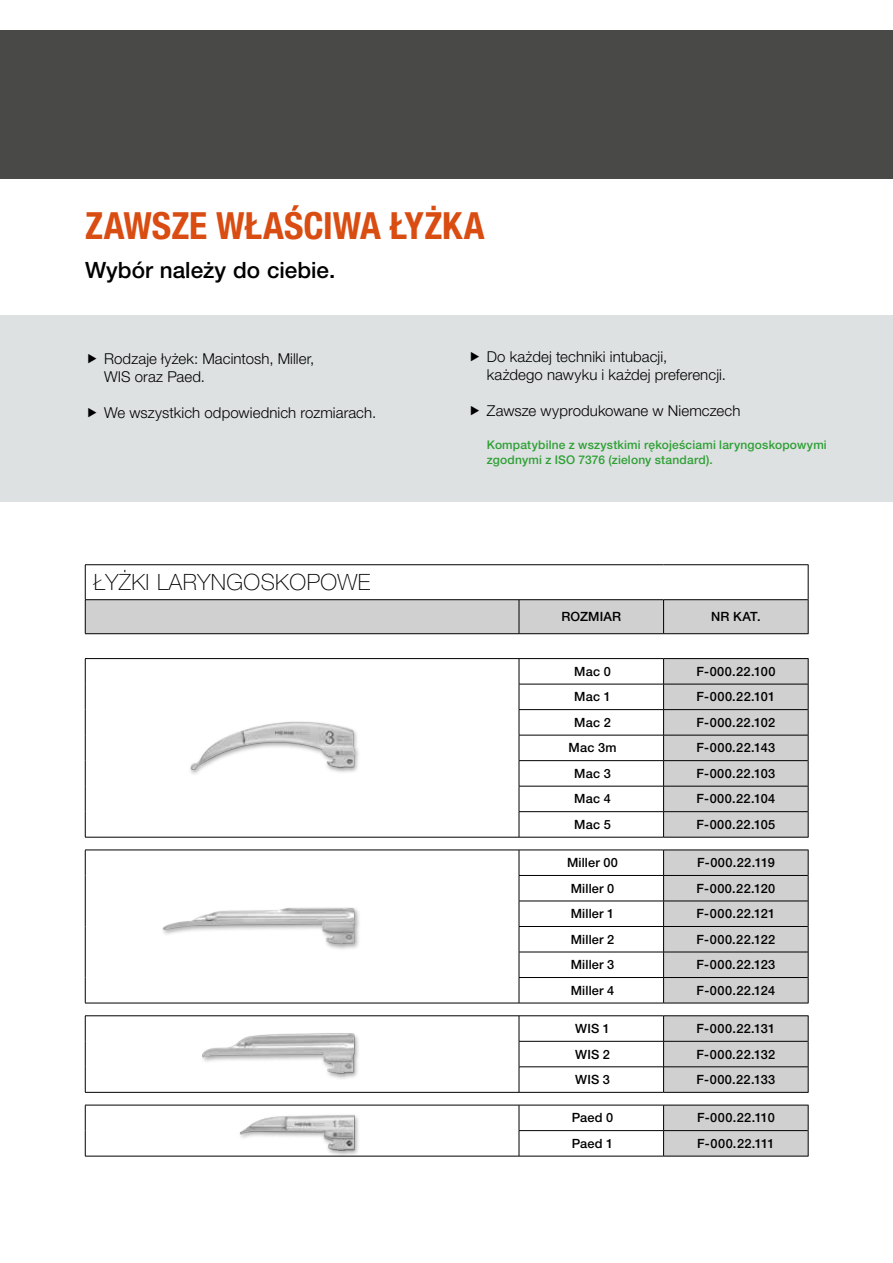
<style>
.page{position:relative;width:893px;height:1263px;background:#fff}
.page>*{position:absolute;margin:0;border:0;box-sizing:border-box;transform-origin:0 0}
.Pagina{font:700 condensed 37.5px "Helvetica Neue LT Pro";color:#d94c12}
.Headline_Innen_18_10{font:500 22.5px "Helvetica Neue LT Pro";color:#000}
.Headline_Innen_18_10-2{font:100 22.5px "Helvetica Neue LT Pro";letter-spacing:.02em;color:#000}
.t1{font:300 15px/18px "Helvetica Neue LT Pro";letter-spacing:.005em;color:#000}
.t2{font:500 12.75px "Helvetica Neue LT Pro";letter-spacing:.015em;color:#000}
.t3{font:500 12px "Helvetica Neue LT Pro";letter-spacing:.015em;color:#2ea036}
</style>
<div class="page">
<div style="left:0;top:315px;width:893px;height:187px;background:#dee1e1"></div>
<div style="left:0;top:30px;width:893px;height:149px;background:#494948"></div>
<svg style="left:85px;top:600px;width:723px;height:556px"></svg>
<hr style="left:663px;top:600px;width:1px;height:33px;background:#000">
<hr style="left:808px;top:600px;width:1px;height:33px;background:#000">
<svg style="left:663px;top:659px;width:1px;height:178px"></svg>
<svg style="left:808px;top:659px;width:1px;height:178px"></svg>
<svg style="left:663px;top:1016px;width:1px;height:76px"></svg>
<svg style="left:808px;top:1016px;width:1px;height:76px"></svg>
<svg style="left:663px;top:1106px;width:1px;height:50px"></svg>
<svg style="left:808px;top:1105px;width:1px;height:51px"></svg>
<hr style="left:808px;top:565px;width:1px;height:35px;background:#000">
<svg style="left:663px;top:851px;width:1px;height:152px"></svg>
<svg style="left:808px;top:850px;width:1px;height:153px"></svg>
<hr style="left:85px;top:564px;width:434px;height:1px;background:#000">
<hr style="left:85px;top:565px;width:1px;height:34px;background:#000">
<hr style="left:519px;top:564px;width:145px;height:1px;background:#000">
<hr style="left:664px;top:564px;width:144px;height:1px;background:#000">
<hr style="left:85px;top:599px;width:434px;height:1px;background:#000">
<hr style="left:85px;top:600px;width:1px;height:33px;background:#000">
<hr style="left:519px;top:599px;width:145px;height:1px;background:#000">
<hr style="left:519px;top:600px;width:1px;height:33px;background:#000">
<hr style="left:664px;top:599px;width:144px;height:1px;background:#000">
<hr style="left:519px;top:684px;width:145px;height:1px;background:#000">
<hr style="left:664px;top:684px;width:144px;height:1px;background:#000">
<hr style="left:519px;top:709px;width:145px;height:1px;background:#000">
<hr style="left:664px;top:709px;width:144px;height:1px;background:#000">
<hr style="left:519px;top:735px;width:145px;height:1px;background:#000">
<hr style="left:664px;top:735px;width:144px;height:1px;background:#000">
<hr style="left:519px;top:760px;width:145px;height:1px;background:#000">
<hr style="left:664px;top:760px;width:144px;height:1px;background:#000">
<hr style="left:519px;top:786px;width:145px;height:1px;background:#000">
<hr style="left:664px;top:786px;width:144px;height:1px;background:#000">
<svg style="left:85px;top:659px;width:1px;height:178px"></svg>
<hr style="left:519px;top:811px;width:145px;height:1px;background:#000">
<svg style="left:519px;top:659px;width:1px;height:178px"></svg>
<hr style="left:664px;top:811px;width:144px;height:1px;background:#000">
<hr style="left:85px;top:837px;width:434px;height:1px;background:#000">
<hr style="left:519px;top:837px;width:145px;height:1px;background:#000">
<hr style="left:664px;top:837px;width:144px;height:1px;background:#000">
<hr style="left:85px;top:850px;width:434px;height:1px;background:#000">
<hr style="left:519px;top:850px;width:145px;height:1px;background:#000">
<hr style="left:664px;top:850px;width:144px;height:1px;background:#000">
<hr style="left:519px;top:875px;width:145px;height:1px;background:#000">
<hr style="left:664px;top:875px;width:144px;height:1px;background:#000">
<hr style="left:519px;top:901px;width:145px;height:1px;background:#000">
<hr style="left:664px;top:901px;width:144px;height:1px;background:#000">
<hr style="left:519px;top:926px;width:145px;height:1px;background:#000">
<hr style="left:664px;top:926px;width:144px;height:1px;background:#000">
<hr style="left:519px;top:952px;width:145px;height:1px;background:#000">
<hr style="left:664px;top:952px;width:144px;height:1px;background:#000">
<svg style="left:85px;top:850px;width:1px;height:153px"></svg>
<hr style="left:519px;top:977px;width:145px;height:1px;background:#000">
<svg style="left:519px;top:850px;width:1px;height:153px"></svg>
<hr style="left:664px;top:977px;width:144px;height:1px;background:#000">
<hr style="left:519px;top:1041px;width:145px;height:1px;background:#000">
<hr style="left:664px;top:1041px;width:144px;height:1px;background:#000">
<svg style="left:85px;top:1016px;width:1px;height:76px"></svg>
<hr style="left:519px;top:1066px;width:145px;height:1px;background:#000">
<svg style="left:519px;top:1016px;width:1px;height:76px"></svg>
<hr style="left:664px;top:1066px;width:144px;height:1px;background:#000">
<svg style="left:85px;top:1106px;width:1px;height:50px"></svg>
<hr style="left:519px;top:1130px;width:145px;height:1px;background:#000">
<svg style="left:519px;top:1106px;width:1px;height:50px"></svg>
<hr style="left:664px;top:1130px;width:144px;height:1px;background:#000">
<hr style="left:85px;top:1156px;width:434px;height:1px;background:#000">
<hr style="left:519px;top:1156px;width:145px;height:1px;background:#000">
<hr style="left:664px;top:1156px;width:144px;height:1px;background:#000">
<hr style="left:85px;top:658px;width:434px;height:1px;background:#000">
<hr style="left:519px;top:658px;width:145px;height:1px;background:#000">
<hr style="left:664px;top:658px;width:144px;height:1px;background:#000">
<hr style="left:85px;top:633px;width:434px;height:1px;background:#000">
<hr style="left:519px;top:633px;width:145px;height:1px;background:#000">
<hr style="left:664px;top:633px;width:144px;height:1px;background:#000">
<hr style="left:85px;top:1105px;width:434px;height:1px;background:#000">
<hr style="left:519px;top:1105px;width:145px;height:1px;background:#000">
<hr style="left:664px;top:1105px;width:144px;height:1px;background:#000">
<hr style="left:85px;top:1015px;width:434px;height:1px;background:#000">
<hr style="left:519px;top:1015px;width:145px;height:1px;background:#000">
<hr style="left:664px;top:1015px;width:144px;height:1px;background:#000">
<hr style="left:519px;top:1092px;width:145px;height:1px;background:#000">
<hr style="left:664px;top:1092px;width:144px;height:1px;background:#000">
<hr style="left:85px;top:1092px;width:434px;height:1px;background:#000">
<hr style="left:85px;top:1003px;width:434px;height:1px;background:#000">
<hr style="left:519px;top:1003px;width:145px;height:1px;background:#000">
<hr style="left:664px;top:1003px;width:144px;height:1px;background:#000">
<p class="Pagina" style="left:85px;top:203px;width:401px">ZAWSZE WŁAŚCIWA ŁYŻKA</p>
<p class="Headline_Innen_18_10" style="left:85px;top:256px;width:252px">Wybór należy do ciebie.</p>
<p class="t1" style="left:104px;top:349px;width:212px">Rodzaje łyżek: Macintosh, Miller,<br>WIS oraz Paed.</p>
<p class="t1" style="left:104px;top:403px;width:274px">We wszystkich odpowiednich rozmiarach.</p>
<p class="Headline_Innen_18_10-2" style="left:94px;top:569px;width:278px">ŁYŻKI LARYNGOSKOPOWE</p>
<p class="t1" style="left:487px;top:348px;width:182px">Do każdej techniki intubacji,</p>
<p class="t1" style="left:487px;top:366px;width:240px">każdego nawyku i każdej preferencji.</p>
<p class="t1" style="left:487px;top:402px;width:255px">Zawsze wyprodukowane w Niemczech</p>
<p class="t3" style="left:487px;top:437px;width:341px">Kompatybilne z wszystkimi rękojeściami laryngoskopowymi</p>
<p class="t3" style="left:487px;top:452px;width:227px">zgodnymi z ISO 7376 (zielony standard).</p>
<p class="t2" style="left:561px;top:609px;width:61px">ROZMIAR</p>
<p class="t2" style="left:711px;top:609px;width:51px">NR KAT.</p>
<p class="t2" style="left:574px;top:664px;width:38px">Mac 0</p>
<p class="t2" style="left:696px;top:664px;width:81px">F-000.22.100</p>
<p class="t2" style="left:574px;top:689px;width:38px">Mac 1</p>
<p class="t2" style="left:696px;top:689px;width:80px">F-000.22.101</p>
<p class="t2" style="left:574px;top:715px;width:38px">Mac 2</p>
<p class="t2" style="left:696px;top:715px;width:80px">F-000.22.102</p>
<p class="t2" style="left:569px;top:740px;width:49px">Mac 3m</p>
<p class="t2" style="left:696px;top:740px;width:80px">F-000.22.143</p>
<p class="t2" style="left:574px;top:766px;width:38px">Mac 3</p>
<p class="t2" style="left:696px;top:766px;width:80px">F-000.22.103</p>
<p class="t2" style="left:574px;top:791px;width:38px">Mac 4</p>
<p class="t2" style="left:696px;top:791px;width:80px">F-000.22.104</p>
<p class="t2" style="left:574px;top:817px;width:38px">Mac 5</p>
<p class="t2" style="left:696px;top:817px;width:80px">F-000.22.105</p>
<p class="t2" style="left:567px;top:855px;width:52px">Miller 00</p>
<p class="t2" style="left:697px;top:855px;width:79px">F-000.22.119</p>
<p class="t2" style="left:571px;top:881px;width:45px">Miller 0</p>
<p class="t2" style="left:696px;top:881px;width:80px">F-000.22.120</p>
<p class="t2" style="left:571px;top:906px;width:45px">Miller 1</p>
<p class="t2" style="left:697px;top:906px;width:80px">F-000.22.121</p>
<p class="t2" style="left:571px;top:932px;width:45px">Miller 2</p>
<p class="t2" style="left:696px;top:932px;width:80px">F-000.22.122</p>
<p class="t2" style="left:571px;top:957px;width:45px">Miller 3</p>
<p class="t2" style="left:696px;top:957px;width:80px">F-000.22.123</p>
<p class="t2" style="left:571px;top:983px;width:45px">Miller 4</p>
<p class="t2" style="left:697px;top:983px;width:80px">F-000.22.124</p>
<p class="t2" style="left:575px;top:1021px;width:36px">WIS 1</p>
<p class="t2" style="left:697px;top:1021px;width:80px">F-000.22.131</p>
<p class="t2" style="left:575px;top:1046px;width:36px">WIS 2</p>
<p class="t2" style="left:696px;top:1046px;width:80px">F-000.22.132</p>
<p class="t2" style="left:575px;top:1072px;width:36px">WIS 3</p>
<p class="t2" style="left:696px;top:1072px;width:80px">F-000.22.133</p>
<p class="t2" style="left:572px;top:1110px;width:43px">Paed 0</p>
<p class="t2" style="left:697px;top:1110px;width:79px">F-000.22.110</p>
<p class="t2" style="left:572px;top:1136px;width:43px">Paed 1</p>
<p class="t2" style="left:697px;top:1136px;width:79px">F-000.22.111</p>
</div>
